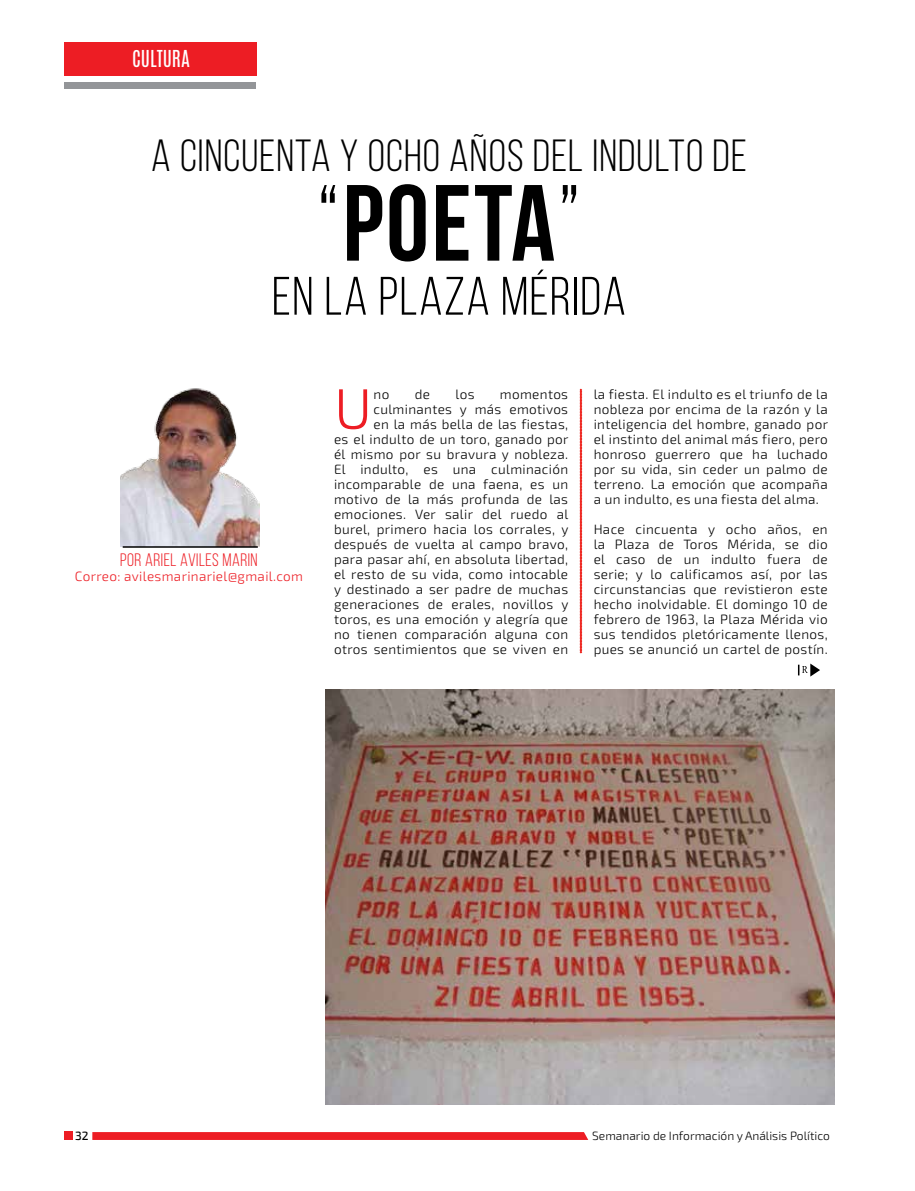
<style>
.page{position:relative;width:915px;height:1191px;background:#fff}
.page>*{position:absolute;margin:0;border:0;box-sizing:border-box;transform-origin:0 0}
.t1{font:108px "Bebas Neue";letter-spacing:.025em;color:#000}
.t2{font:300 57px "Exo 2";color:#ed1d24}
.t3{font:54px "Bebas Neue";letter-spacing:.025em;color:#000}
.t4{font:45px "Bebas Neue";letter-spacing:.025em;color:#000}
.t5{font:19.5px "Antonio";color:#fff}
.t6{font:18px "Bebas Neue";letter-spacing:.025em;color:#ed1d24}
.t7{font:300 13.5px/15px "Exo 2";letter-spacing:.025em;color:#000;text-align:justify}
.t8{font:300 13.5px "Exo 2";letter-spacing:.025em;color:#ed1d24}
.t9{font:300 12px "Exo 2";color:#000}
.t10{font:500 12px "Exo 2";color:#000}
.s1{font-style:inherit}
</style>
<div class="page">
<div style="left:64px;top:1131px;width:8px;height:9px;background:#ed1d24"></div>
<svg style="left:92px;top:1132px;width:496px;height:8px;background:#ed2128"></svg>
<svg style="left:798px;top:663px;width:21px;height:13px"></svg>
<div style="left:65px;top:42px;width:192px;height:34px;background:#ed1d24"></div>
<div style="left:64px;top:82px;width:192px;height:6px;background:#939598"></div>
<svg style="left:580px;top:389px;width:1px;height:264px"></svg>
<img style="left:325px;top:689px;width:508px;height:415px">
<img style="left:120px;top:388px;width:139px;height:158px">
<hr style="left:123px;top:546px;width:135px;height:2px;background:#000">
<h3 class="t5" style="left:131px;top:45px;width:57px">OPINIÓN</h3>
<h3 class="t5" style="left:132px;top:45px;width:59px">CULTURA</h3>
<h3 class="t4" style="left:151px;top:131px;width:597px">A CINCUENTA Y OCHO AÑOS DEL INDULTO DE</h3>
<h1 class="t1" style="left:317px;top:164px;width:265px"><span class="s1">“</span>POETA<span class="s1">”</span></h1>
<h3 class="t3" style="left:272px;top:267px;width:355px">EN LA PLAZA MÉRIDA</h3>
<h3 class="t6" style="left:120px;top:550px;width:139px">POR ARIEL AVILES MARIN</h3>
<p class="t8" style="left:75px;top:568px;width:229px">Correo: avilesmarinariel@gmail.com</p>
<p class="t7" style="left:334px;top:387px;width:236px;text-align:right">momentos<br>culminantes y más emotivos<br>en la más bella de las fiestas,<br>es el indulto de un toro, ganado por él mismo por su bravura y nobleza.<br>El indulto, es una culminación incomparable de una faena, es un motivo de la más profunda de las emociones. Ver salir del ruedo al burel, primero hacia los corrales, y después de vuelta al campo bravo, para pasar ahí, en absoluta libertad, el resto de su vida, como intocable y destinado a ser padre de muchas generaciones de erales, novillos y toros, es una emoción y alegría que no tienen comparación alguna con otros sentimientos que se viven en</p>
<p class="t7" style="left:593px;top:387px;width:236px">la fiesta. El indulto es el triunfo de la nobleza por encima de la razón y la inteligencia del hombre, ganado por el instinto del animal más fiero, pero honroso guerrero que ha luchado por su vida, sin ceder un palmo de terreno. La emoción que acompaña a un indulto, es una fiesta del alma.</p>
<h2 class="t2" style="left:334px;top:376px;width:40px">U</h2>
<p class="t7" style="left:373px;top:387px;width:17px">no</p>
<p class="t7" style="left:414px;top:387px;width:17px">de</p>
<p class="t7" style="left:455px;top:387px;width:20px">los</p>
<p class="t7" style="left:593px;top:522px;width:235px">Hace cincuenta y ocho años, en la Plaza de Toros Mérida, se dio el caso de un indulto fuera de serie; y lo calificamos así, por las circunstancias que revistieron este hecho inolvidable. El domingo 10 de febrero de 1963, la Plaza Mérida vio sus tendidos pletóricamente llenos, pues se anunció un cartel de postín.</p>
<p class="t10" style="left:75px;top:1128px;width:15px">32</p>
<p class="t9" style="left:592px;top:1128px;width:239px">Semanario de Información y Análisis Político</p>
</div>
